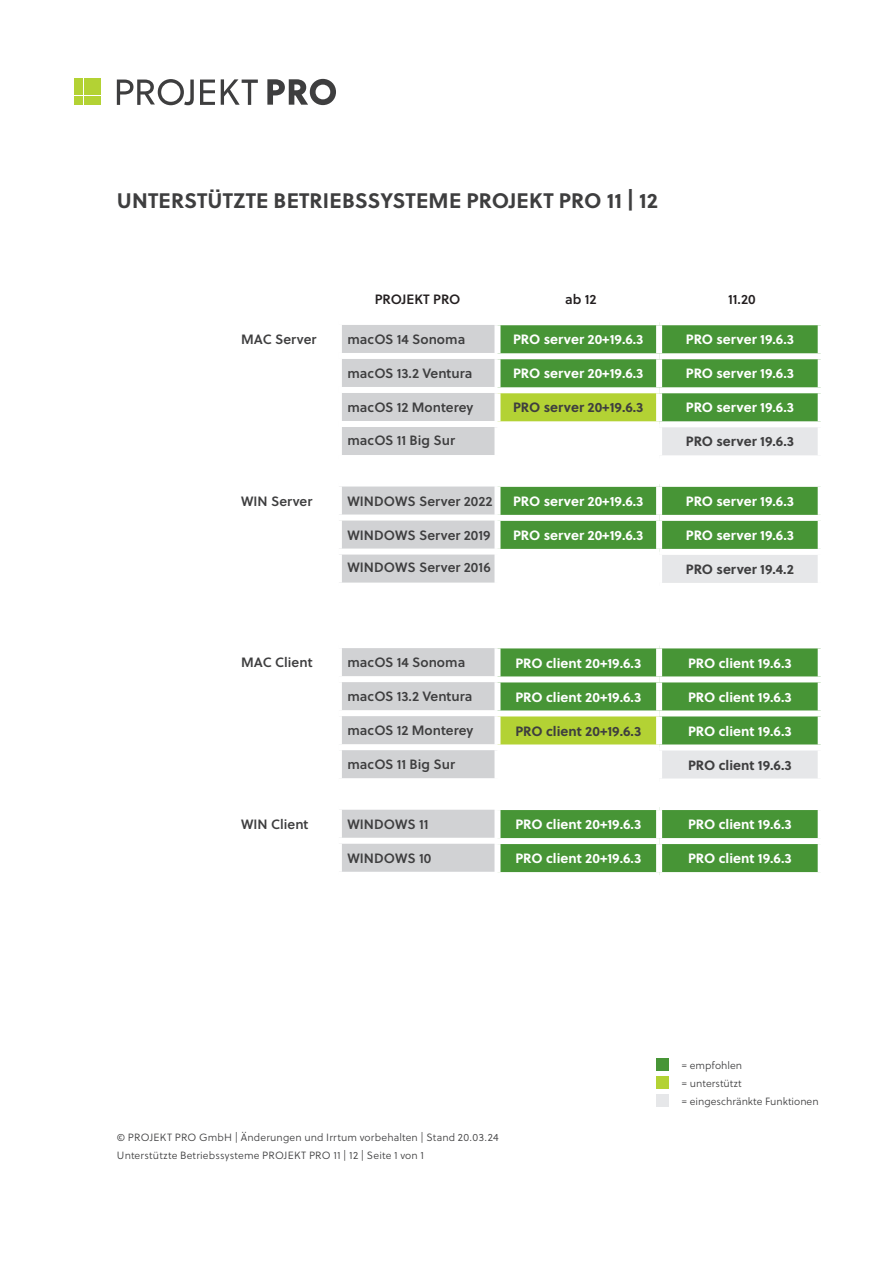
<style>
.page{position:relative;width:893px;height:1263px;background:#fff}
.page>*{position:absolute;margin:0;border:0;box-sizing:border-box;transform-origin:0 0}
.t1{font:700 21px "Soleil";letter-spacing:.005em;color:#3e3e3f}
.Spezifikation_System_weß{font:700 13.5px "Soleil";color:#fff}
.Überschrift_Betriebssystem{font:600 13.5px "Soleil";color:#3e3e3f}
.Spezifikation_System_schwarz{font:700 13.5px "Soleil";color:#3e3e3f}
.Spezifikation_System_weß-2{font:700 13.5px "Soleil";color:#3e3e3f}
.Spaltenüberschriften{font:600 13.5px "Soleil";color:#231f20}
.Spezifiaktion_System{font:700 13.5px "Soleil";color:#3e3e3f}
.Fußnoten{font:300 10.5px/18px "Soleil";letter-spacing:.01em;color:#3e3e3f}
</style>
<div class="page">
<div style="left:74px;top:79px;width:9px;height:16px;background:#b3d234"></div>
<div style="left:84px;top:79px;width:17px;height:16px;background:#b3d234"></div>
<div style="left:74px;top:96px;width:9px;height:9px;background:#b3d234"></div>
<div style="left:84px;top:96px;width:17px;height:9px;background:#b3d234"></div>
<svg style="left:267px;top:79px;width:69px;height:26px"></svg>
<svg style="left:200px;top:80px;width:15px;height:25px"></svg>
<svg style="left:117px;top:79px;width:77px;height:26px"></svg>
<svg style="left:221px;top:79px;width:37px;height:26px"></svg>
<svg style="left:342px;top:325px;width:152px;height:547px;fill:#d1d2d4"></svg>
<div style="left:339px;top:838px;width:164px;height:6px;background:#fff"></div>
<div style="left:339px;top:387px;width:164px;height:6px;background:#fff"></div>
<div style="left:339px;top:514px;width:164px;height:6px;background:#fff"></div>
<div style="left:339px;top:617px;width:164px;height:6px;background:#fff"></div>
<div style="left:339px;top:353px;width:164px;height:6px;background:#fff"></div>
<div style="left:339px;top:480px;width:164px;height:6px;background:#fff"></div>
<div style="left:339px;top:804px;width:164px;height:6px;background:#fff"></div>
<div style="left:339px;top:421px;width:164px;height:6px;background:#fff"></div>
<div style="left:339px;top:455px;width:164px;height:6px;background:#fff"></div>
<div style="left:339px;top:744px;width:164px;height:6px;background:#fff"></div>
<div style="left:339px;top:778px;width:164px;height:6px;background:#fff"></div>
<div style="left:339px;top:642px;width:164px;height:6px;background:#fff"></div>
<div style="left:339px;top:676px;width:164px;height:6px;background:#fff"></div>
<div style="left:339px;top:710px;width:164px;height:6px;background:#fff"></div>
<div style="left:339px;top:549px;width:164px;height:6px;background:#fff"></div>
<div style="left:339px;top:583px;width:164px;height:6px;background:#fff"></div>
<div style="left:500px;top:325px;width:318px;height:547px;background:#479536"></div>
<div style="left:500px;top:393px;width:156px;height:28px;background:#b3d234"></div>
<svg style="left:500px;top:427px;width:318px;height:377px"></svg>
<svg style="left:662px;top:427px;width:156px;height:351px"></svg>
<div style="left:494px;top:838px;width:165px;height:6px;background:#fff"></div>
<div style="left:659px;top:838px;width:165px;height:6px;background:#fff"></div>
<div style="left:494px;top:353px;width:165px;height:6px;background:#fff"></div>
<div style="left:656px;top:359px;width:6px;height:28px;background:#fff"></div>
<div style="left:494px;top:481px;width:165px;height:6px;background:#fff"></div>
<div style="left:659px;top:481px;width:165px;height:6px;background:#fff"></div>
<div style="left:656px;top:487px;width:6px;height:28px;background:#fff"></div>
<div style="left:494px;top:676px;width:165px;height:6px;background:#fff"></div>
<div style="left:656px;top:682px;width:6px;height:28px;background:#fff"></div>
<div style="left:656px;top:461px;width:6px;height:20px;background:#fff"></div>
<div style="left:656px;top:589px;width:6px;height:19px;background:#fff"></div>
<div style="left:656px;top:784px;width:6px;height:20px;background:#fff"></div>
<div style="left:659px;top:387px;width:165px;height:6px;background:#fff"></div>
<div style="left:494px;top:515px;width:165px;height:6px;background:#fff"></div>
<div style="left:659px;top:515px;width:165px;height:6px;background:#fff"></div>
<div style="left:656px;top:521px;width:6px;height:28px;background:#fff"></div>
<div style="left:659px;top:710px;width:165px;height:6px;background:#fff"></div>
<div style="left:494px;top:804px;width:165px;height:6px;background:#fff"></div>
<div style="left:659px;top:804px;width:165px;height:6px;background:#fff"></div>
<div style="left:656px;top:810px;width:6px;height:28px;background:#fff"></div>
<div style="left:656px;top:844px;width:6px;height:28px;background:#fff"></div>
<div style="left:494px;top:583px;width:165px;height:6px;background:#fff"></div>
<div style="left:494px;top:549px;width:165px;height:6px;background:#fff"></div>
<div style="left:494px;top:455px;width:165px;height:6px;background:#fff"></div>
<div style="left:494px;top:387px;width:165px;height:6px;background:#fff"></div>
<div style="left:656px;top:393px;width:6px;height:28px;background:#fff"></div>
<div style="left:494px;top:421px;width:165px;height:6px;background:#fff"></div>
<div style="left:659px;top:608px;width:165px;height:6px;background:#fff"></div>
<div style="left:494px;top:778px;width:165px;height:6px;background:#fff"></div>
<div style="left:494px;top:710px;width:165px;height:6px;background:#fff"></div>
<div style="left:656px;top:716px;width:6px;height:28px;background:#fff"></div>
<div style="left:494px;top:744px;width:165px;height:6px;background:#fff"></div>
<div style="left:656px;top:325px;width:6px;height:28px;background:#fff"></div>
<div style="left:659px;top:353px;width:165px;height:6px;background:#fff"></div>
<div style="left:659px;top:421px;width:165px;height:6px;background:#fff"></div>
<div style="left:656px;top:427px;width:6px;height:28px;background:#fff"></div>
<div style="left:659px;top:455px;width:165px;height:6px;background:#fff"></div>
<div style="left:659px;top:744px;width:165px;height:6px;background:#fff"></div>
<div style="left:656px;top:750px;width:6px;height:28px;background:#fff"></div>
<div style="left:659px;top:778px;width:165px;height:6px;background:#fff"></div>
<div style="left:494px;top:608px;width:165px;height:6px;background:#fff"></div>
<div style="left:656px;top:614px;width:6px;height:28px;background:#fff"></div>
<div style="left:494px;top:642px;width:165px;height:6px;background:#fff"></div>
<div style="left:659px;top:549px;width:165px;height:6px;background:#fff"></div>
<div style="left:656px;top:555px;width:6px;height:28px;background:#fff"></div>
<div style="left:659px;top:583px;width:165px;height:6px;background:#fff"></div>
<div style="left:659px;top:642px;width:165px;height:6px;background:#fff"></div>
<div style="left:656px;top:648px;width:6px;height:28px;background:#fff"></div>
<div style="left:659px;top:676px;width:165px;height:6px;background:#fff"></div>
<div style="left:656px;top:1058px;width:13px;height:13px;background:#479536"></div>
<div style="left:656px;top:1076px;width:13px;height:13px;background:#b3d234"></div>
<div style="left:656px;top:1094px;width:13px;height:13px;background:#e6e7e9"></div>
<h1 class="t1" style="left:117px;top:184px;width:543px">UNTERSTÜTZTE BETRIEBSSYSTEME PROJEKT PRO 11 | 12</h1>
<p class="Spaltenüberschriften" style="left:375px;top:289px;width:87px">PROJEKT PRO</p>
<p class="Spaltenüberschriften" style="left:565px;top:289px;width:33px">ab 12</p>
<p class="Spaltenüberschriften" style="left:728px;top:289px;width:29px">11.20</p>
<p class="Überschrift_Betriebssystem" style="left:241px;top:329px;width:77px">MAC Server</p>
<p class="Überschrift_Betriebssystem" style="left:347px;top:329px;width:119px">macOS 14 Sonoma</p>
<p class="Überschrift_Betriebssystem" style="left:347px;top:363px;width:126px">macOS 13.2 Ventura</p>
<p class="Überschrift_Betriebssystem" style="left:347px;top:397px;width:127px">macOS 12 Monterey</p>
<p class="Überschrift_Betriebssystem" style="left:347px;top:430px;width:109px">macOS 11 Big Sur</p>
<p class="Überschrift_Betriebssystem" style="left:241px;top:490px;width:73px">WIN Server</p>
<p class="Überschrift_Betriebssystem" style="left:347px;top:490px;width:147px">WINDOWS Server 2022</p>
<p class="Überschrift_Betriebssystem" style="left:347px;top:525px;width:145px">WINDOWS Server 2019</p>
<p class="Überschrift_Betriebssystem" style="left:347px;top:557px;width:145px">WINDOWS Server 2016</p>
<p class="Spezifikation_System_weß" style="left:513px;top:329px;width:132px">PRO server 20+19.6.3</p>
<p class="Spezifikation_System_weß" style="left:686px;top:329px;width:110px">PRO server 19.6.3</p>
<p class="Spezifikation_System_weß" style="left:513px;top:363px;width:132px">PRO server 20+19.6.3</p>
<p class="Spezifikation_System_weß" style="left:686px;top:363px;width:110px">PRO server 19.6.3</p>
<p class="Spezifikation_System_schwarz" style="left:513px;top:397px;width:132px">PRO server 20+19.6.3</p>
<p class="Spezifikation_System_weß" style="left:686px;top:397px;width:110px">PRO server 19.6.3</p>
<p class="Spezifikation_System_weß-2" style="left:686px;top:431px;width:110px">PRO server 19.6.3</p>
<p class="Spezifikation_System_weß" style="left:513px;top:491px;width:132px">PRO server 20+19.6.3</p>
<p class="Spezifikation_System_weß" style="left:686px;top:491px;width:110px">PRO server 19.6.3</p>
<p class="Spezifikation_System_weß" style="left:513px;top:525px;width:132px">PRO server 20+19.6.3</p>
<p class="Spezifikation_System_weß" style="left:686px;top:525px;width:110px">PRO server 19.6.3</p>
<p class="Spezifiaktion_System" style="left:686px;top:559px;width:109px">PRO server 19.4.2</p>
<p class="Überschrift_Betriebssystem" style="left:241px;top:652px;width:73px">MAC Client</p>
<p class="Überschrift_Betriebssystem" style="left:347px;top:652px;width:119px">macOS 14 Sonoma</p>
<p class="Überschrift_Betriebssystem" style="left:347px;top:686px;width:126px">macOS 13.2 Ventura</p>
<p class="Überschrift_Betriebssystem" style="left:347px;top:720px;width:127px">macOS 12 Monterey</p>
<p class="Überschrift_Betriebssystem" style="left:347px;top:754px;width:109px">macOS 11 Big Sur</p>
<p class="Überschrift_Betriebssystem" style="left:241px;top:814px;width:69px">WIN Client</p>
<p class="Überschrift_Betriebssystem" style="left:347px;top:814px;width:83px">WINDOWS 11</p>
<p class="Überschrift_Betriebssystem" style="left:347px;top:848px;width:86px">WINDOWS 10</p>
<p class="Spezifikation_System_weß" style="left:515px;top:652px;width:127px">PRO client 20+19.6.3</p>
<p class="Spezifikation_System_weß" style="left:688px;top:652px;width:105px">PRO client 19.6.3</p>
<p class="Spezifikation_System_weß" style="left:515px;top:686px;width:127px">PRO client 20+19.6.3</p>
<p class="Spezifikation_System_weß" style="left:688px;top:686px;width:105px">PRO client 19.6.3</p>
<p class="Spezifikation_System_schwarz" style="left:515px;top:720px;width:127px">PRO client 20+19.6.3</p>
<p class="Spezifikation_System_weß" style="left:688px;top:720px;width:105px">PRO client 19.6.3</p>
<p class="Spezifikation_System_weß-2" style="left:688px;top:754px;width:105px">PRO client 19.6.3</p>
<p class="Spezifikation_System_weß" style="left:515px;top:814px;width:127px">PRO client 20+19.6.3</p>
<p class="Spezifikation_System_weß" style="left:688px;top:814px;width:105px">PRO client 19.6.3</p>
<p class="Spezifikation_System_weß" style="left:515px;top:848px;width:127px">PRO client 20+19.6.3</p>
<p class="Spezifikation_System_weß" style="left:688px;top:848px;width:105px">PRO client 19.6.3</p>
<p class="Fußnoten" style="left:117px;top:1128px;width:383px">© PROJEKT PRO GmbH | Änderungen und Irrtum vorbehalten | Stand 20.03.24<br>Unterstützte Betriebssysteme PROJEKT PRO 11 | 12 | Seite 1 von 1</p>
<p class="Fußnoten" style="left:681px;top:1056px;width:62px">= empfohlen</p>
<p class="Fußnoten" style="left:681px;top:1074px;width:62px">= unterstützt</p>
<p class="Fußnoten" style="left:681px;top:1092px;width:139px">= eingeschränkte Funktionen</p>
</div>
